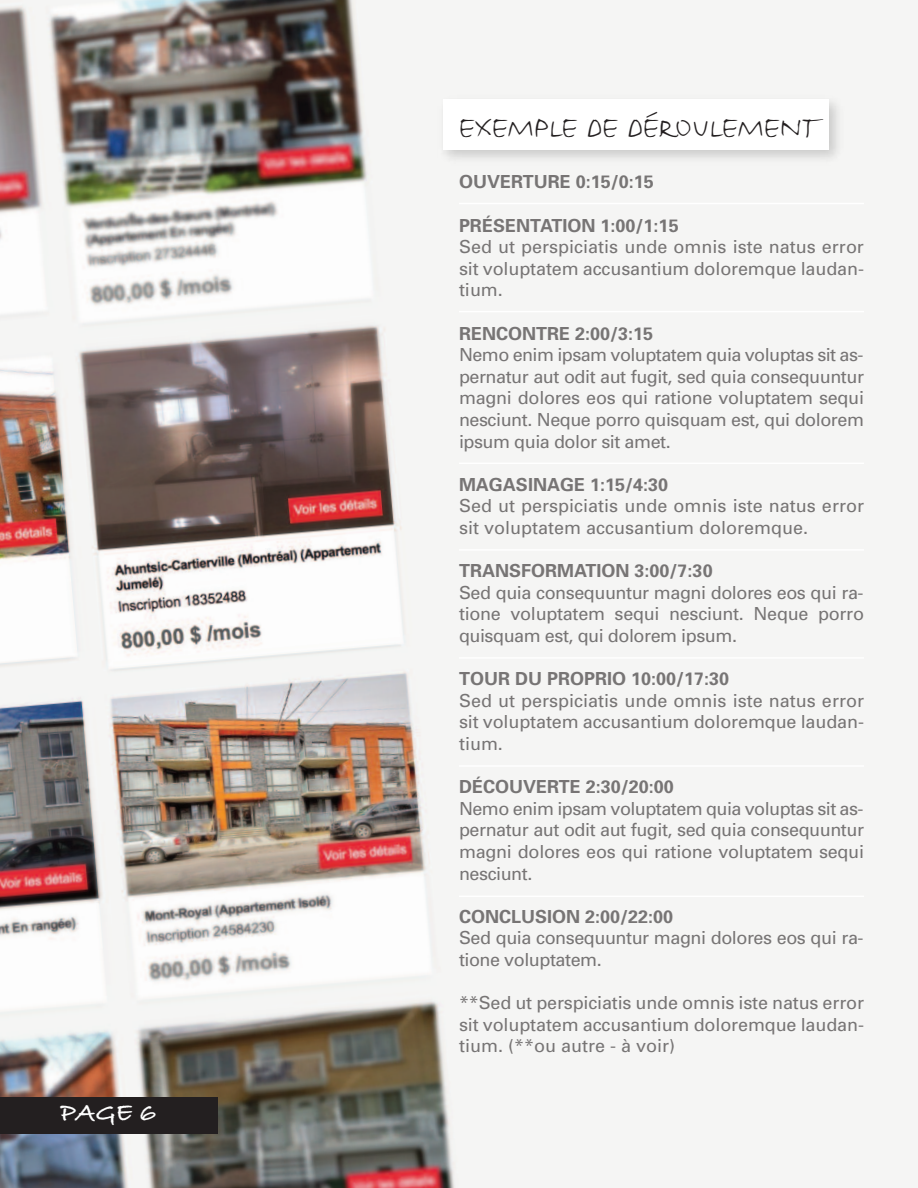
<style>
.page{position:relative;width:918px;height:1188px;background:#fff}
.page>*{position:absolute;margin:0;border:0;box-sizing:border-box;transform-origin:0 0}
.t1{font:36px "FF Justlefthand";color:#231f20}
.t2{font:700 27px "Bradley Hand ITCTT";color:#fff}
.t3{font:18px/21.6px "Univers";letter-spacing:-.005em;color:rgb(35 31 32/.6);text-align:justify}
.t4{font:700 18px "Univers";color:rgb(35 31 32/.6)}
.t5{font:18px/21.6px "Univers";letter-spacing:-.025em;color:rgb(35 31 32/.6)}
</style>
<div class="page">
<img style="left:0;top:0;width:918px;height:1188px">
<div style="left:0;top:1097px;width:217px;height:37px;background:#231f20"></div>
<hr style="left:459px;top:311px;width:405px;height:1px;background:#fff">
<hr style="left:459px;top:203px;width:405px;height:1px;background:#fff">
<hr style="left:459px;top:463px;width:405px;height:1px;background:#fff">
<hr style="left:459px;top:549px;width:405px;height:2px;background:#fff">
<hr style="left:459px;top:657px;width:405px;height:2px;background:#fff">
<hr style="left:459px;top:765px;width:405px;height:2px;background:#fff">
<hr style="left:459px;top:896px;width:405px;height:1px;background:#fff">
<img style="left:434px;top:90px;width:414px;height:79px">
<div style="left:443px;top:99px;width:386px;height:50px;background:#fff"></div>
<h2 class="t2" style="left:60px;top:1092px;width:98px">PAGE 6</h2>
<h1 class="t1" style="left:459px;top:103px;width:361px">EXEMPLE DE DÉROULEMENT</h1>
<p class="t4" style="left:459px;top:175px;width:196px">OUVERTURE 0:15/0:15</p>
<p class="t4" style="left:459px;top:219px;width:221px">PRÉSENTATION 1:00/1:15</p>
<p class="t3" style="left:459px;top:238px;width:407px">Sed ut perspiciatis unde omnis iste natus error sit voluptatem accusantium doloremque laudan&shy;tium.</p>
<p class="t4" style="left:459px;top:327px;width:196px">RENCONTRE 2:00/3:15</p>
<p class="t3" style="left:459px;top:346px;width:407px">Nemo enim ipsam voluptatem quia voluptas sit as&shy;pernatur aut odit aut fugit, sed quia consequuntur magni dolores eos qui ratione voluptatem sequi nesciunt. Neque porro quisquam est, qui dolorem ipsum quia dolor sit amet.</p>
<p class="t4" style="left:459px;top:478px;width:211px">MAGASINAGE 1:15/4:30</p>
<p class="t3" style="left:459px;top:497px;width:407px">Sed ut perspiciatis unde omnis iste natus error sit voluptatem accusantium doloremque.</p>
<p class="t4" style="left:459px;top:564px;width:255px">TRANSFORMATION 3:00/7:30</p>
<p class="t3" style="left:459px;top:583px;width:407px">Sed quia consequuntur magni dolores eos qui ra&shy;tione voluptatem sequi nesciunt. Neque porro quisquam est, qui dolorem ipsum.</p>
<p class="t4" style="left:459px;top:672px;width:272px">TOUR DU PROPRIO 10:00/17:30</p>
<p class="t3" style="left:459px;top:691px;width:407px">Sed ut perspiciatis unde omnis iste natus error sit voluptatem accusantium doloremque laudan&shy;tium.</p>
<p class="t4" style="left:459px;top:780px;width:216px">DÉCOUVERTE 2:30/20:00</p>
<p class="t3" style="left:459px;top:799px;width:407px">Nemo enim ipsam voluptatem quia voluptas sit as&shy;pernatur aut odit aut fugit, sed quia consequuntur magni dolores eos qui ratione voluptatem sequi nesciunt.</p>
<p class="t4" style="left:459px;top:910px;width:216px">CONCLUSION 2:00/22:00</p>
<p class="t5" style="left:459px;top:929px;width:406px">Sed quia consequuntur magni dolores eos qui ra&shy;tione voluptatem.</p>
<p class="t3" style="left:459px;top:994px;width:407px">**Sed ut perspiciatis unde omnis iste natus error sit voluptatem accusantium doloremque laudan&shy;tium. (**ou autre - à voir)</p>
</div>
